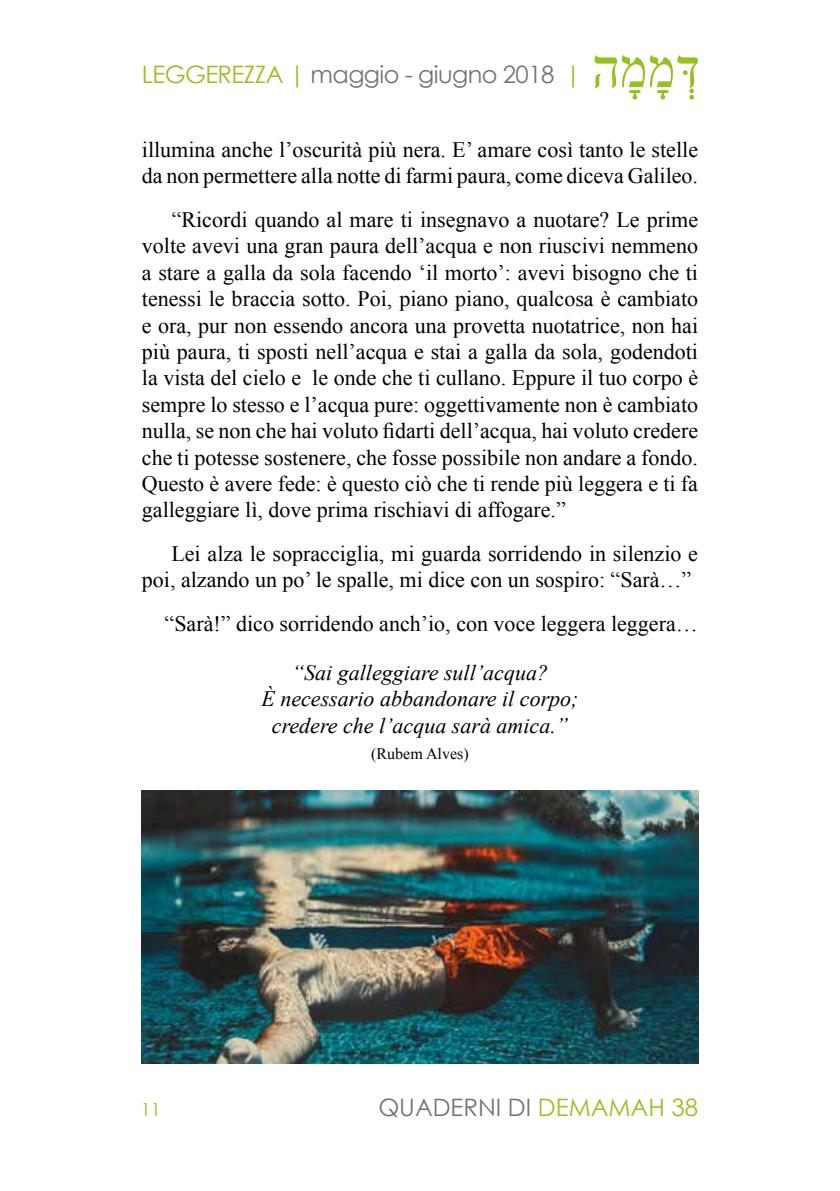
<style>
.page{position:relative;width:840px;height:1191px;background:#fff}
.page>*{position:absolute;margin:0;border:0;box-sizing:border-box;transform-origin:0 0}
.t1{font:24px "Century Gothic";letter-spacing:-.025em;color:#727271}
.t2{font:24px "Century Gothic";color:#727271}
.t3{font:22px/26.4px "Times New Roman";color:#000}
.t4{font:italic 22px/26.4px "Times New Roman";color:#000;text-align:center}
.t5{font:18px "Century Gothic";color:#95c11f}
.t6{font:16px "Times New Roman";color:#000}
.s1{color:#95c11f}
</style>
<div class="page">
<img style="left:142px;top:790px;width:555px;height:273px">
<svg style="left:594px;top:55px;width:103px;height:45px"></svg>
<p class="t1" style="left:142px;top:58px;width:441px"><span class="s1">LEGGEREZZA |</span> maggio - giugno 2018 <span class="s1">|</span></p>
<p class="t3" style="left:142px;top:136px;width:557px">illumina anche l’oscurità più nera. E’ amare così tanto le stelle da non permettere alla notte di farmi paura, come diceva Galileo.</p>
<p class="t3" style="left:142px;top:206px;width:557px;text-align:justify;text-indent:30px">“Ricordi quando al mare ti insegnavo a nuotare? Le prime volte avevi una gran paura dell’acqua e non riuscivi nemmeno a stare a galla da sola facendo ‘il morto’: avevi bisogno che ti tenessi le braccia sotto. Poi, piano piano, qualcosa è cambiato e ora, pur non essendo ancora una provetta nuotatrice, non hai più paura, ti sposti nell’acqua e stai a galla da sola, godendoti la vista del cielo e le onde che ti cullano. Eppure il tuo corpo è sempre lo stesso e l’acqua pure: oggettivamente non è cambiato nulla, se non che hai voluto fidarti dell’acqua, hai voluto credere che ti potesse sostenere, che fosse possibile non andare a fondo.<br>Questo è avere fede: è questo ciò che ti rende più leggera e ti fa galleggiare lì, dove prima rischiavi di affogare.”</p>
<p class="t3" style="left:142px;top:540px;width:557px;text-indent:29px">Lei alza le sopracciglia, mi guarda sorridendo in silenzio e poi, alzando un po’ le spalle, mi dice con un sospiro: “Sarà…”</p>
<p class="t3" style="left:164px;top:610px;width:534px">“Sarà!” dico sorridendo anch’io, con voce leggera leggera…</p>
<p class="t4" style="left:261px;top:658px;width:318px">“Sai galleggiare sull’acqua?<br>È necessario abbandonare il corpo; credere che l’acqua sarà amica.”</p>
<p class="t6" style="left:371px;top:743px;width:99px">(Rubem Alves)</p>
<p class="t5" style="left:141px;top:1097px;width:21px">11</p>
<p class="t2" style="left:378px;top:1090px;width:321px">QUADERNI DI <span class="s1">DEMAMAH 38</span></p>
</div>
